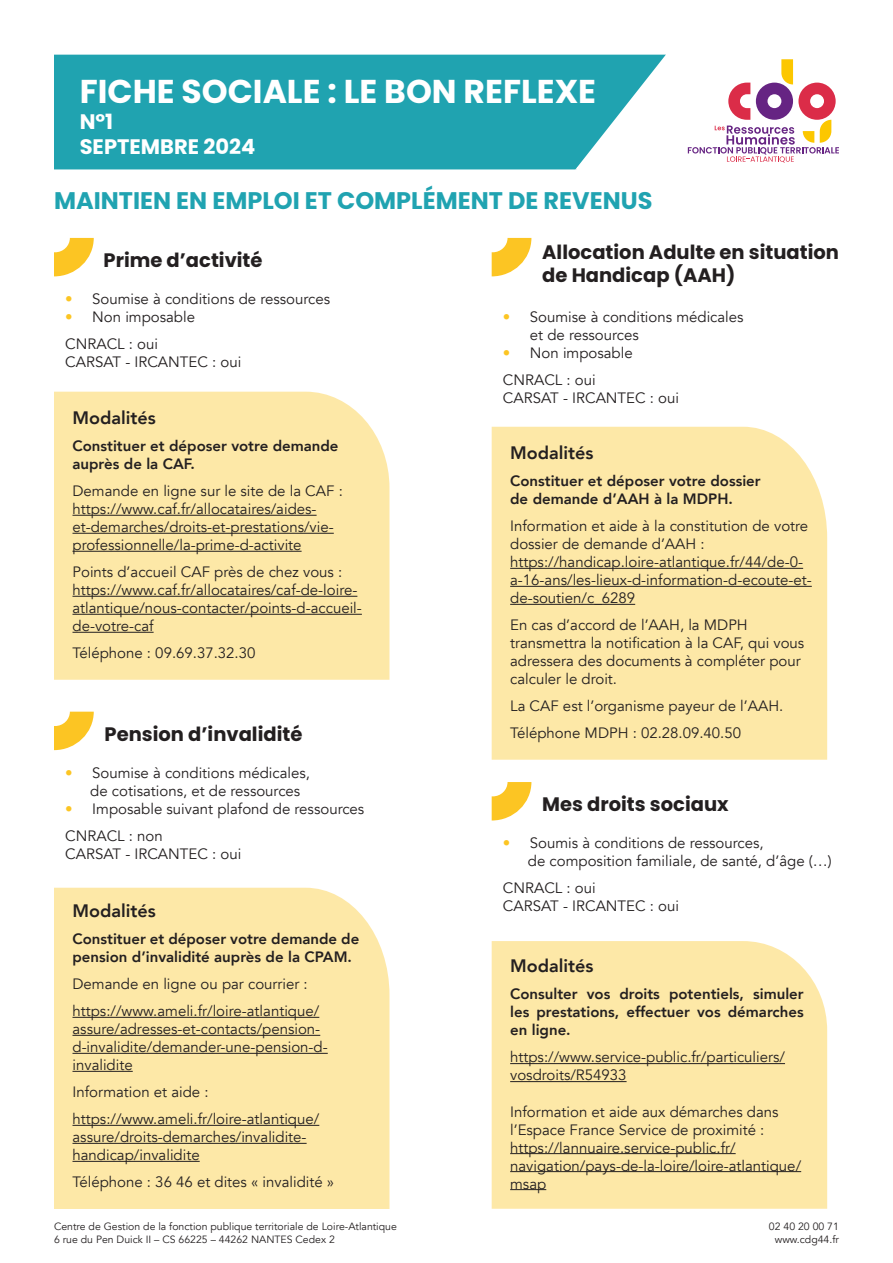
<style>
.page{position:relative;width:893px;height:1263px;background:#fff}
.page>*{position:absolute;margin:0;border:0;box-sizing:border-box;transform-origin:0 0}
.t1{font:700 33px "Poppins";color:#fff}
.t2{font:700 24px "Poppins";color:#20a3b1}
.t3{font:700 21px "Poppins";color:#fff}
.t4{font:700 19.5px "Poppins";color:#231f20}
.t5{font:800 18px "Avenir";color:#231f20}
.t6{font:15px/18px "Avenir";color:#231f20}
.t7{font:800 15px/18px "Avenir";color:#231f20}
.t8{font:10.5px "Avenir";color:#231f20}
.s1{color:#fcc523}
</style>
<div class="page">
<div style="left:54px;top:55px;width:521px;height:114px;background:#20a3b0"></div>
<svg style="left:575px;top:54px;width:91px;height:116px"></svg>
<div style="left:665px;top:57px;width:7px;height:112px;background:#fff"></div>
<hr style="left:577px;top:168px;width:99px;height:4px;background:#fff">
<div style="left:54px;top:392px;width:335px;height:288px;background:#fde8a7"></div>
<svg style="left:688px;top:59px;width:151px;height:104px"></svg>
<svg style="left:54px;top:238px;width:40px;height:38px"></svg>
<hr style="left:72px;top:515px;width:245px;height:1px;background:#231f20">
<hr style="left:72px;top:533px;width:262px;height:1px;background:#231f20">
<hr style="left:72px;top:551px;width:230px;height:1px;background:#231f20">
<hr style="left:72px;top:596px;width:285px;height:1px;background:#231f20">
<hr style="left:72px;top:614px;width:290px;height:1px;background:#231f20">
<hr style="left:72px;top:632px;width:82px;height:1px;background:#231f20">
<div style="left:492px;top:427px;width:335px;height:333px;background:#fde8a7"></div>
<svg style="left:492px;top:238px;width:39px;height:38px"></svg>
<hr style="left:510px;top:568px;width:293px;height:1px;background:#231f20">
<hr style="left:510px;top:586px;width:302px;height:1px;background:#231f20">
<hr style="left:510px;top:604px;width:125px;height:1px;background:#231f20">
<div style="left:54px;top:888px;width:335px;height:321px;background:#fde8a7"></div>
<svg style="left:54px;top:712px;width:40px;height:38px"></svg>
<hr style="left:72px;top:1017px;width:247px;height:1px;background:#231f20">
<hr style="left:72px;top:1035px;width:248px;height:1px;background:#231f20">
<hr style="left:72px;top:1053px;width:256px;height:1px;background:#231f20">
<hr style="left:72px;top:1071px;width:61px;height:1px;background:#231f20">
<hr style="left:72px;top:1125px;width:247px;height:1px;background:#231f20">
<hr style="left:72px;top:1143px;width:235px;height:1px;background:#231f20">
<hr style="left:72px;top:1161px;width:128px;height:1px;background:#231f20">
<div style="left:492px;top:941px;width:335px;height:268px;background:#fde8a7"></div>
<svg style="left:492px;top:782px;width:39px;height:38px"></svg>
<hr style="left:510px;top:1063px;width:275px;height:1px;background:#231f20">
<hr style="left:510px;top:1081px;width:117px;height:1px;background:#231f20">
<hr style="left:510px;top:1153px;width:226px;height:1px;background:#231f20">
<hr style="left:510px;top:1171px;width:291px;height:1px;background:#231f20">
<hr style="left:510px;top:1189px;width:36px;height:1px;background:#231f20">
<p class="t1" style="left:80px;top:73px;width:518px">FICHE SOCIALE : LE BON REFLEXE</p>
<p class="t3" style="left:80px;top:109px;width:35px">N°1</p>
<p class="t3" style="left:80px;top:134px;width:177px">SEPTEMBRE 2024</p>
<p class="t2" style="left:54px;top:187px;width:600px">MAINTIEN EN EMPLOI ET COMPLÉMENT DE REVENUS</p>
<p class="t4" style="left:104px;top:249px;width:161px">Prime d’activité</p>
<p class="t6" style="left:65px;top:290px;width:266px"><span class="s1">•</span> Soumise à conditions de ressources</p>
<p class="t6" style="left:65px;top:308px;width:131px"><span class="s1">•</span> Non imposable</p>
<p class="t6" style="left:65px;top:335px;width:94px">CNRACL : oui</p>
<p class="t6" style="left:65px;top:353px;width:178px">CARSAT - IRCANTEC : oui</p>
<p class="t5" style="left:72px;top:404px;width:85px">Modalités</p>
<p class="t7" style="left:72px;top:437px;width:268px">Constituer et déposer votre demande auprès de la CAF.</p>
<p class="t6" style="left:72px;top:482px;width:272px">Demande en ligne sur le site de la CAF :</p>
<p class="t6" style="left:72px;top:500px;width:263px">https://www.caf.fr/allocataires/aides&shy;et-demarches/droits-et-prestations/vie&shy;professionnelle/la-prime-d-activite</p>
<p class="t6" style="left:72px;top:563px;width:271px">Points d’accueil CAF près de chez vous :</p>
<p class="t6" style="left:72px;top:581px;width:291px">https://www.caf.fr/allocataires/caf-de-loire&shy;atlantique/nous-contacter/points-d-accueil&shy;de-votre-caf</p>
<p class="t6" style="left:72px;top:644px;width:184px">Téléphone : 09.69.37.32.30</p>
<p class="t4" style="left:542px;top:240px;width:298px">Allocation Adulte en situation</p>
<p class="t4" style="left:542px;top:264px;width:195px">de Handicap (AAH)</p>
<p class="t6" style="left:503px;top:308px;width:242px"><span class="s1">•</span> Soumise à conditions médicales</p>
<p class="t6" style="left:530px;top:326px;width:110px">et de ressources</p>
<p class="t6" style="left:503px;top:344px;width:131px"><span class="s1">•</span> Non imposable</p>
<p class="t6" style="left:503px;top:371px;width:94px">CNRACL : oui</p>
<p class="t6" style="left:503px;top:389px;width:178px">CARSAT - IRCANTEC : oui</p>
<p class="t5" style="left:510px;top:439px;width:85px">Modalités</p>
<p class="t7" style="left:510px;top:472px;width:252px">Constituer et déposer votre dossier</p>
<p class="t7" style="left:510px;top:490px;width:224px">de demande d’AAH à la MDPH.</p>
<p class="t6" style="left:510px;top:517px;width:300px">Information et aide à la constitution de votre dossier de demande d’AAH :</p>
<p class="t6" style="left:510px;top:553px;width:303px">https://handicap.loire-atlantique.fr/44/de-0- a-16-ans/les-lieux-d-information-d-ecoute-et&shy;de-soutien/c_6289</p>
<p class="t6" style="left:510px;top:616px;width:296px">En cas d’accord de l’AAH, la MDPH transmettra la notification à la CAF, qui vous adressera des documents à compléter pour calculer le droit.</p>
<p class="t6" style="left:510px;top:697px;width:275px">La CAF est l’organisme payeur de l’AAH.</p>
<p class="t4" style="left:105px;top:723px;width:199px">Pension d’invalidité</p>
<p class="t6" style="left:510px;top:724px;width:232px">Téléphone MDPH : 02.28.09.40.50</p>
<p class="t6" style="left:65px;top:764px;width:246px"><span class="s1">•</span> Soumise à conditions médicales,</p>
<p class="t6" style="left:90px;top:782px;width:211px">de cotisations, et de ressources</p>
<p class="t6" style="left:65px;top:800px;width:301px"><span class="s1">•</span> Imposable suivant plafond de ressources</p>
<p class="t6" style="left:65px;top:827px;width:99px">CNRACL : non</p>
<p class="t6" style="left:65px;top:845px;width:178px">CARSAT - IRCANTEC : oui</p>
<p class="t4" style="left:542px;top:793px;width:188px">Mes droits sociaux</p>
<p class="t6" style="left:503px;top:834px;width:262px"><span class="s1">•</span> Soumis à conditions de ressources,</p>
<p class="t6" style="left:528px;top:852px;width:305px">de composition familiale, de santé, d’âge (…)</p>
<p class="t6" style="left:503px;top:879px;width:94px">CNRACL : oui</p>
<p class="t6" style="left:503px;top:897px;width:178px">CARSAT - IRCANTEC : oui</p>
<p class="t5" style="left:72px;top:897px;width:85px">Modalités</p>
<p class="t7" style="left:72px;top:930px;width:288px">Constituer et déposer votre demande de pension d’invalidité auprès de la CPAM.</p>
<p class="t6" style="left:72px;top:975px;width:237px">Demande en ligne ou par courrier :</p>
<p class="t6" style="left:72px;top:1002px;width:257px">https://www.ameli.fr/loire-atlantique/ assure/adresses-et-contacts/pension&shy;d-invalidite/demander-une-pension-d&shy;invalidite</p>
<p class="t6" style="left:72px;top:1083px;width:138px">Information et aide :</p>
<p class="t6" style="left:72px;top:1110px;width:248px">https://www.ameli.fr/loire-atlantique/ assure/droits-demarches/invalidite&shy;handicap/invalidite</p>
<p class="t6" style="left:72px;top:1173px;width:263px">Téléphone : 36 46 et dites « invalidité »</p>
<p class="t5" style="left:510px;top:952px;width:85px">Modalités</p>
<p class="t7" style="left:510px;top:985px;width:295px;text-align:justify">Consulter vos droits potentiels, simuler les prestations, effectuer vos démarches en ligne.</p>
<p class="t6" style="left:510px;top:1048px;width:276px">https://www.service-public.fr/particuliers/ vosdroits/R54933</p>
<p class="t6" style="left:510px;top:1102px;width:270px">Information et aide aux démarches dans l’Espace France Service de proximité :</p>
<p class="t6" style="left:510px;top:1138px;width:293px">https://lannuaire.service-public.fr/ navigation/pays-de-la-loire/loire-atlantique/ msap</p>
<p class="t8" style="left:54px;top:1220px;width:344px">Centre de Gestion de la fonction publique territoriale de Loire-Atlantique</p>
<p class="t8" style="left:54px;top:1233px;width:282px">6 rue du Pen Duick II – CS 66225 – 44262 NANTES Cedex 2</p>
<p class="t8" style="left:769px;top:1220px;width:72px">02 40 20 00 71</p>
<p class="t8" style="left:775px;top:1233px;width:66px">www.cdg44.fr</p>
</div>
